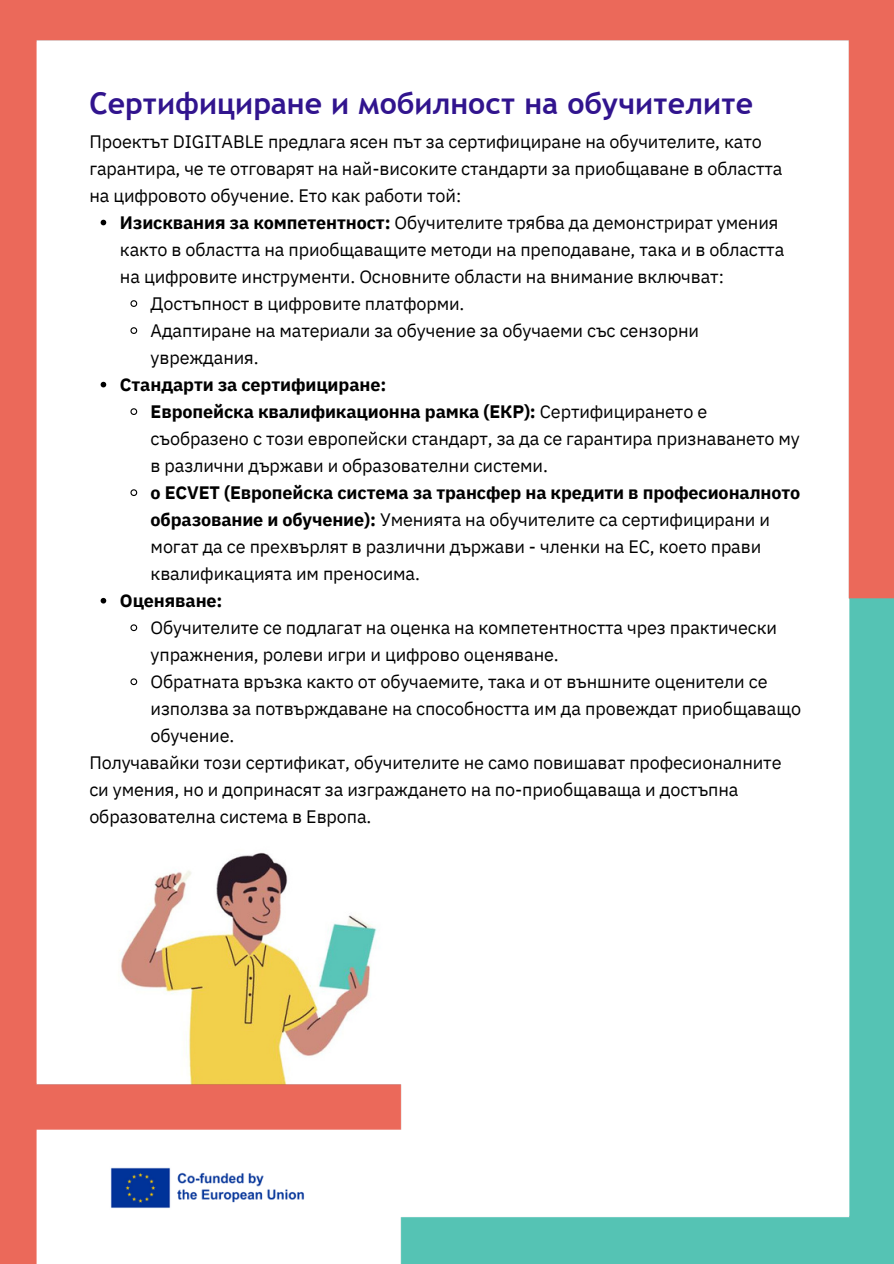
<style>
.page{position:relative;width:894px;height:1264px;background:#fff}
.page>*{position:absolute;margin:0;border:0;box-sizing:border-box;transform-origin:0 0}
.t1{font:700 30px "Trebuchet MS";color:#31148e}
.t2{font:18px/27px "IBM Plex Sans";letter-spacing:-.005em;color:#000}
.t3{font:700 18px "IBM Plex Sans";letter-spacing:-.005em;color:#000}
.s1{font-weight:700}
</style>
<div class="page">
<img style="left:0;top:0;width:893px;height:1263px">
<svg style="left:101px;top:220px;width:5px;height:5px"></svg>
<svg style="left:130px;top:299px;width:8px;height:9px"></svg>
<svg style="left:130px;top:326px;width:8px;height:9px"></svg>
<svg style="left:101px;top:382px;width:5px;height:5px"></svg>
<svg style="left:130px;top:407px;width:8px;height:9px"></svg>
<svg style="left:130px;top:488px;width:8px;height:9px"></svg>
<svg style="left:101px;top:598px;width:5px;height:5px"></svg>
<svg style="left:130px;top:623px;width:8px;height:9px"></svg>
<svg style="left:130px;top:677px;width:8px;height:9px"></svg>
<p class="t1" style="left:89px;top:85px;width:665px">Сертифициране и мобилност на обучителите</p>
<p class="t2" style="left:89px;top:127px;width:694px">Проектът DIGITABLE предлага ясен път за сертифициране на обучителите, като гарантира, че те отговарят на най-високите стандарти за приобщаване в областта на цифровото обучение. Ето как работи той:</p>
<p class="t2" style="left:120px;top:208px;width:665px"><span class="s1">Изисквания за компетентност:</span> Обучителите трябва да демонстрират умения както в областта на приобщаващите методи на преподаване, така и в областта на цифровите инструменти. Основните области на внимание включват:</p>
<p class="t2" style="left:150px;top:289px;width:315px">Достъпност в цифровите платформи.</p>
<p class="t2" style="left:150px;top:316px;width:550px">Адаптиране на материали за обучение за обучаеми със сензорни увреждания.</p>
<p class="t3" style="left:120px;top:372px;width:268px">Стандарти за сертифициране:</p>
<p class="t2" style="left:150px;top:397px;width:650px"><span class="s1">Европейска квалификационна рамка (ЕКР):</span> Сертифицирането е съобразено с този европейски стандарт, за да се гарантира признаването му в различни държави и образователни системи.</p>
<p class="t2" style="left:150px;top:478px;width:651px"><span class="s1">o ECVET (Европейска система за трансфер на кредити в професионалното образование и обучение):</span> Уменията на обучителите са сертифицирани и могат да се прехвърлят в различни държави - членки на ЕС, което прави квалификацията им преносима.</p>
<p class="t3" style="left:120px;top:588px;width:104px">Оценяване:</p>
<p class="t2" style="left:150px;top:613px;width:628px">Обучителите се подлагат на оценка на компетентността чрез практически упражнения, ролеви игри и цифрово оценяване.</p>
<p class="t2" style="left:150px;top:667px;width:652px">Обратната връзка както от обучаемите, така и от външните оценители се използва за потвърждаване на способността им да провеждат приобщаващо обучение.</p>
<p class="t2" style="left:89px;top:748px;width:693px">Получавайки този сертификат, обучителите не само повишават професионалните си умения, но и допринасят за изграждането на по-приобщаваща и достъпна образователна система в Европа.</p>
</div>
